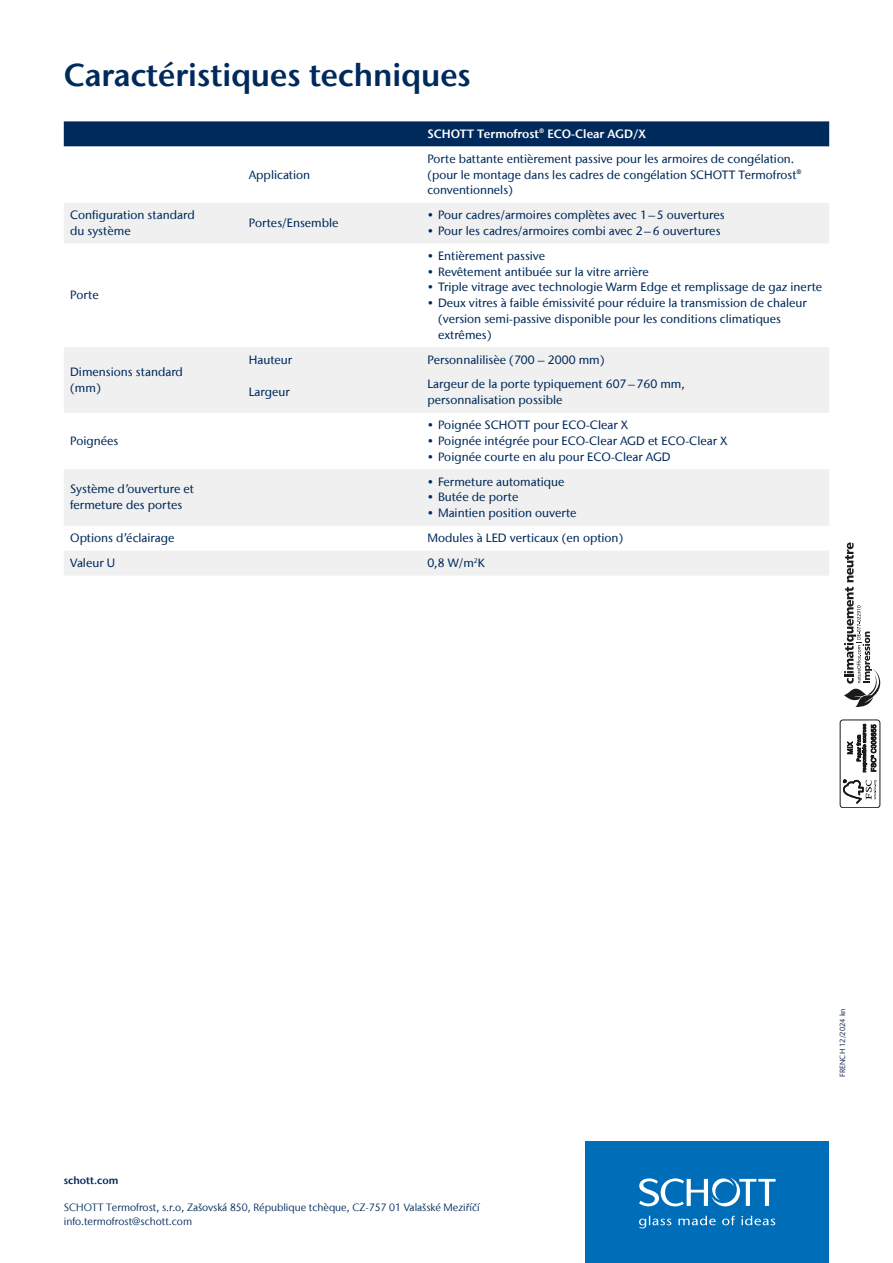
<style>
.page{position:relative;width:893px;height:1263px;background:#fff}
.page>*{position:absolute;margin:0;border:0;box-sizing:border-box;transform-origin:0 0}
.t1{font:600 31.5px "Stone Sans IIITC Com";color:#002a5b}
.t2{font:500 12px/15.8px "Stone Sans IIITC Com";color:#002a5b}
.t3{font:600 12px "Stone Sans IIITC Com";color:#fff}
.t4{font:10.5px/13.5px "Stone Sans IIITC Com";color:#002a5b}
.t5{font:600 10.5px "Stone Sans IIITC Com";color:#002a5b}
.t6{font:500 7.5px "Stone Sans IIITC Com";color:#1d315c}
</style>
<div class="page">
<div style="left:585px;top:1141px;width:244px;height:122px;background:#006db8"></div>
<svg style="left:639px;top:1178px;width:137px;height:50px"></svg>
<div style="left:840px;top:720px;width:40px;height:88px;border:1px solid #1a1a18;border-radius:3px"></div>
<svg style="left:843px;top:780px;width:34px;height:24px"></svg>
<svg style="left:847px;top:723px;width:29px;height:49px"></svg>
<svg style="left:844px;top:542px;width:36px;height:165px"></svg>
<div style="left:64px;top:121px;width:765px;height:25px;background:#002a5b"></div>
<svg style="left:64px;top:203px;width:765px;height:372px;fill:#f4f4f4"></svg>
<h1 class="t1" style="left:64px;top:55px;width:409px">Caractéristiques techniques</h1>
<p class="t3" style="left:427px;top:126px;width:220px">SCHOTT Termofrost® ECO-Clear AGD/X</p>
<p class="t2" style="left:249px;top:166px;width:63px">Application</p>
<p class="t2" style="left:427px;top:151px;width:376px">Porte battante entièrement passive pour les armoires de congélation. (pour le montage dans les cadres de congélation SCHOTT Termofrost® conventionnels)</p>
<p class="t2" style="left:70px;top:207px;width:126px">Configuration standard du système</p>
<p class="t2" style="left:249px;top:215px;width:91px">Portes/Ensemble</p>
<p class="t2" style="left:70px;top:287px;width:30px">Porte</p>
<p class="t2" style="left:427px;top:207px;width:299px">• Pour cadres/armoires complètes avec 1–5 ouvertures</p>
<p class="t2" style="left:427px;top:223px;width:295px">• Pour les cadres/armoires combi avec 2–6 ouvertures</p>
<p class="t2" style="left:427px;top:248px;width:119px">• Entièrement passive</p>
<p class="t2" style="left:427px;top:263px;width:223px">• Revêtement antibuée sur la vitre arrière</p>
<p class="t2" style="left:427px;top:279px;width:396px">• Triple vitrage avec technologie Warm Edge et remplissage de gaz inerte</p>
<p class="t2" style="left:438px;top:295px;width:370px;text-indent:-11px">• Deux vitres à faible émissivité pour réduire la transmission de chaleur (version semi-passive disponible pour les conditions climatiques extrêmes)</p>
<p class="t2" style="left:70px;top:364px;width:114px">Dimensions standard (mm)</p>
<p class="t2" style="left:70px;top:433px;width:50px">Poignées</p>
<p class="t2" style="left:70px;top:481px;width:125px">Système d’ouverture et fermeture des portes</p>
<p class="t2" style="left:249px;top:351px;width:45px">Hauteur</p>
<p class="t2" style="left:427px;top:351px;width:179px">Personnalilisèe (700 – 2000 mm)</p>
<p class="t2" style="left:249px;top:384px;width:43px">Largeur</p>
<p class="t2" style="left:427px;top:376px;width:259px">Largeur de la porte typiquement 607–760 mm, personnalisation possible</p>
<p class="t2" style="left:427px;top:417px;width:202px">• Poignée SCHOTT pour ECO-Clear X</p>
<p class="t2" style="left:427px;top:433px;width:302px">• Poignée intégrée pour ECO-Clear AGD et ECO-Clear X</p>
<p class="t2" style="left:427px;top:448px;width:245px">• Poignée courte en alu pour ECO-Clear AGD</p>
<p class="t2" style="left:427px;top:473px;width:139px">• Fermeture automatique</p>
<p class="t2" style="left:427px;top:489px;width:93px">• Butée de porte</p>
<p class="t2" style="left:427px;top:505px;width:151px">• Maintien position ouverte</p>
<p class="t2" style="left:70px;top:530px;width:106px">Options d’éclairage</p>
<p class="t2" style="left:427px;top:530px;width:198px">Modules à LED verticaux (en option)</p>
<p class="t2" style="left:70px;top:555px;width:46px">Valeur U</p>
<p class="t2" style="left:427px;top:555px;width:59px">0,8 W/m<sup>2</sup>K</p>
<p class="t5" style="left:64px;top:1174px;width:56px">schott.com</p>
<p class="t4" style="left:64px;top:1201px;width:417px">SCHOTT Termofrost, s.r.o, Zašovská 850, République tchèque, CZ-757 01 Valašské Meziříčí info.termofrost@schott.com</p>
<p class="t6" style="left:838px;top:1077px;width:70px;rotate:-90deg">FRENCH 12/2024 kn</p>
</div>
